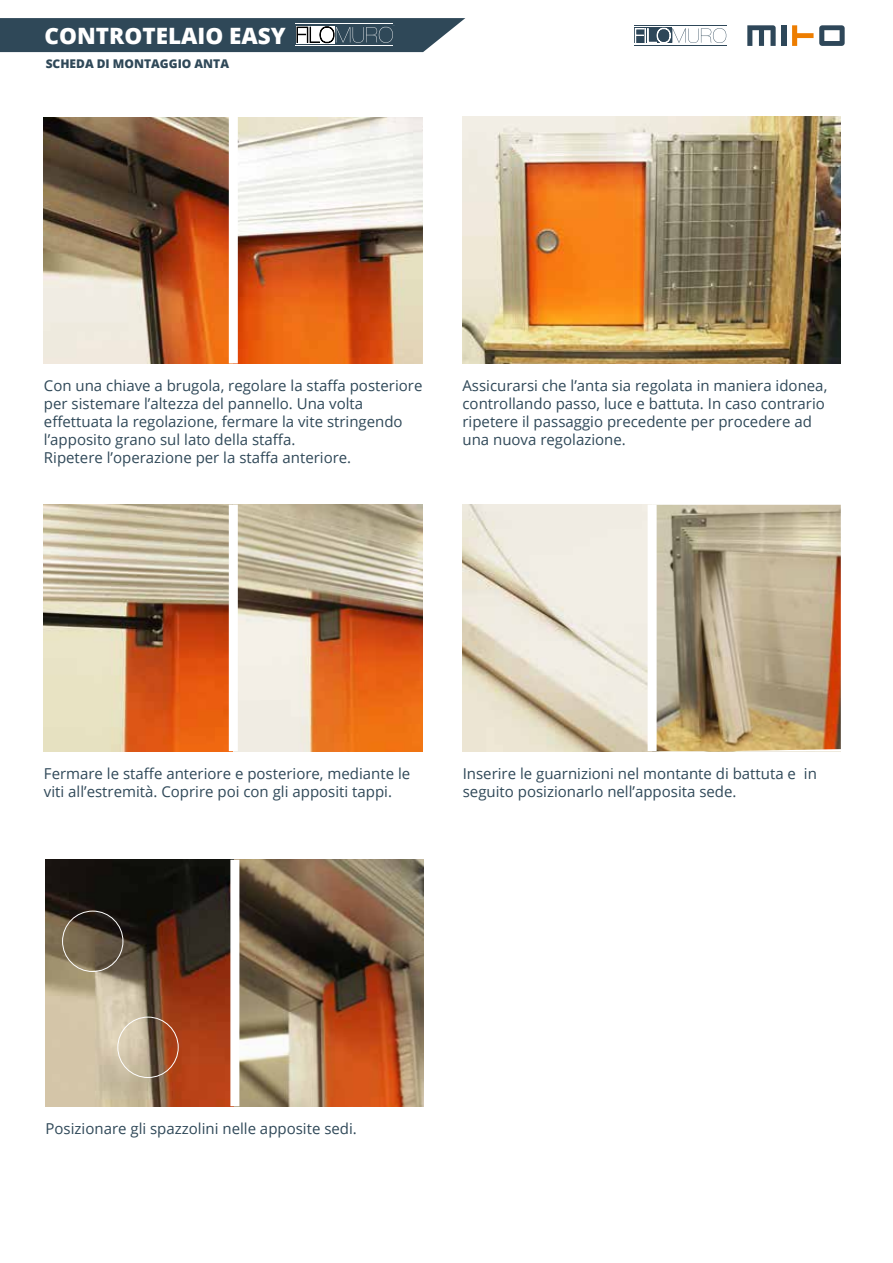
<style>
.page{position:relative;width:893px;height:1263px;background:#fff}
.page>*{position:absolute;margin:0;border:0;box-sizing:border-box;transform-origin:0 0}
.t1{font:800 22.5px "Open Sans";color:#fff}
.t2{font:15px/18px "Open Sans";color:#2f4858}
.t3{font:800 12px "Open Sans";color:#2f4858}
.t4{font:300 4.8px "Open Sans";color:#fff}
</style>
<div class="page">
<img style="left:44px;top:117px;width:185px;height:246px">
<img style="left:238px;top:117px;width:184px;height:246px">
<img style="left:462px;top:117px;width:378px;height:246px">
<img style="left:44px;top:505px;width:185px;height:246px">
<img style="left:238px;top:505px;width:184px;height:246px">
<img style="left:462px;top:505px;width:186px;height:246px">
<img style="left:657px;top:505px;width:184px;height:246px">
<img style="left:45px;top:860px;width:185px;height:246px">
<img style="left:239px;top:860px;width:185px;height:246px">
<div style="left:62px;top:911px;width:61px;height:61px;border:1px solid #fff;border-radius:50%"></div>
<div style="left:117px;top:1017px;width:62px;height:61px;border:1px solid #fff;border-radius:50%"></div>
<svg style="left:747px;top:25px;width:29px;height:21px"></svg>
<div style="left:781px;top:25px;width:5px;height:21px;background:#2e4759"></div>
<svg style="left:792px;top:25px;width:21px;height:21px"></svg>
<svg style="left:819px;top:25px;width:26px;height:21px"></svg>
<hr style="left:634px;top:25px;width:92px;height:1px;background:#2e4759">
<hr style="left:634px;top:45px;width:92px;height:1px;background:#2e4759">
<div style="left:634px;top:28px;width:37px;height:15px;background:#536876"></div>
<svg style="left:635px;top:28px;width:91px;height:15px"></svg>
<svg style="left:0;top:18px;width:465px;height:34px;background:#425866"></svg>
<h1 class="t1" style="left:45px;top:18px;width:243px">CONTROTELAIO EASY</h1>
<p class="t3" style="left:46px;top:54px;width:185px">SCHEDA DI MONTAGGIO ANTA</p>
<p class="t4" style="left:393px;top:24px;width:4px">¨</p>
<p class="t2" style="left:44px;top:377px;width:380px">Con una chiave a brugola, regolare la staffa posteriore per sistemare l’altezza del pannello. Una volta effettuata la regolazione, fermare la vite stringendo l’apposito grano sul lato della staffa.<br>Ripetere l’operazione per la staffa anteriore.</p>
<p class="t2" style="left:462px;top:377px;width:366px">Assicurarsi che l’anta sia regolata in maniera idonea, controllando passo, luce e battuta. In caso contrario ripetere il passaggio precedente per procedere ad una nuova regolazione.</p>
<p class="t2" style="left:44px;top:764px;width:368px">Fermare le staffe anteriore e posteriore, mediante le viti all’estremità. Coprire poi con gli appositi tappi.</p>
<p class="t2" style="left:463px;top:764px;width:356px">Inserire le guarnizioni nel montante di battuta e in seguito posizionarlo nell’apposita sede.</p>
<p class="t2" style="left:46px;top:1119px;width:313px">Posizionare gli spazzolini nelle apposite sedi.</p>
</div>
